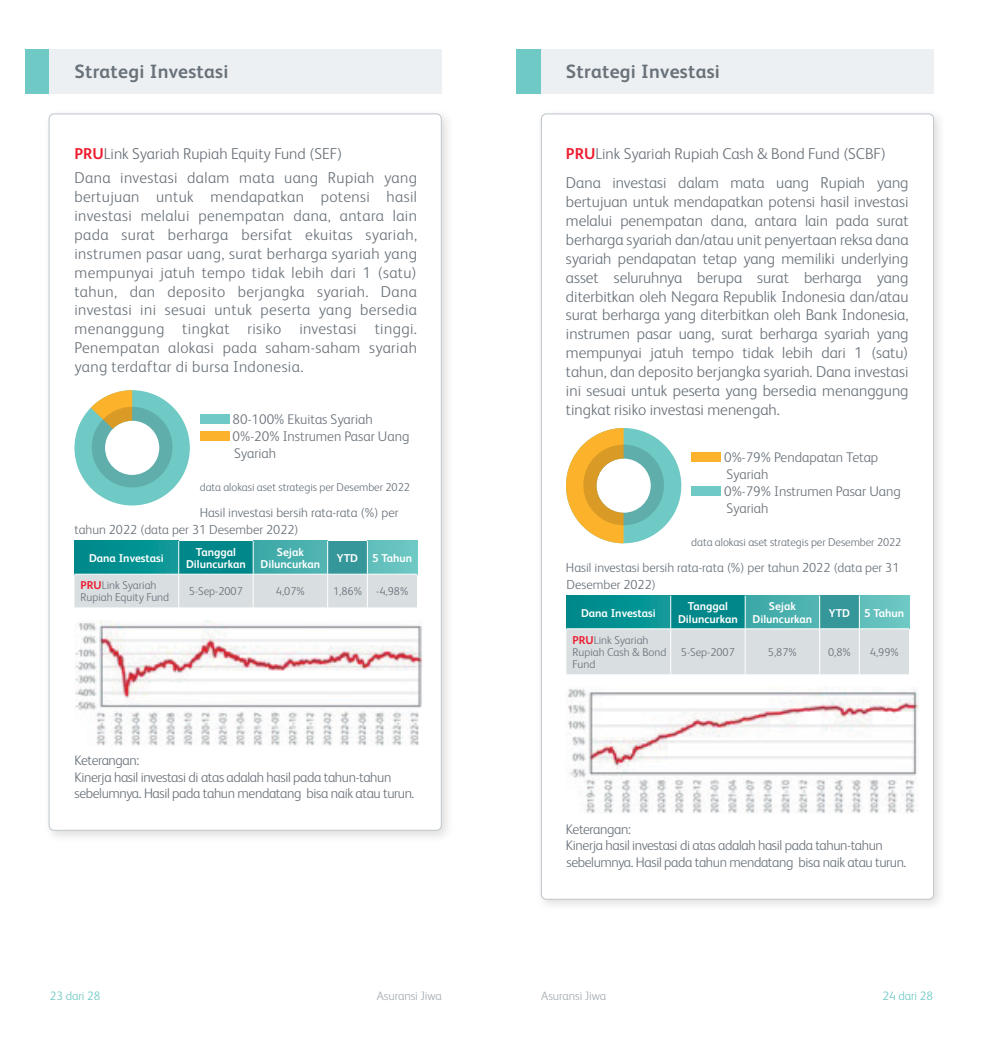
<style>
.page{position:relative;width:983px;height:1042px;background:#fff}
.page>*{position:absolute;margin:0;border:0;box-sizing:border-box;transform-origin:0 0}
.t1{font:700 19.25px "FS Albert Pro";letter-spacing:.015em;color:#69727a}
.t2{font:300 15.75px/18.9px "FS Albert Pro";color:#69727a}
.t3{font:300 14px/16.8px "FS Albert Pro";letter-spacing:-.025em;color:#69727a}
.t4{font:300 14px/16.8px "FS Albert Pro";color:#69727a}
.t5{font:300 13.12px/16.8px "FS Albert Pro";color:#69727a}
.t6{font:300 12.25px "FS Albert Pro";letter-spacing:-.005em;color:#a3acb2}
.t7{font:300 12.25px "FS Albert Pro";letter-spacing:-.005em;color:#6fc9c5}
.t8{font:300 11.38px/12.2px "FS Albert Pro";letter-spacing:-.005em;color:#69727a}
.t9{font:700 11.38px/12.2px "FS Albert Pro";color:#fff;text-align:center}
.s1{font-weight:700;color:#ed1b2d}
</style>
<div class="page">
<div style="left:25px;top:50px;width:25px;height:44px;background:#6fc9c5"></div>
<div style="left:50px;top:50px;width:391px;height:44px;background:#edf0f2"></div>
<div style="left:516px;top:50px;width:25px;height:44px;background:#6fc9c5"></div>
<div style="left:541px;top:50px;width:392px;height:44px;background:#edf0f2"></div>
<div style="left:43px;top:108px;width:411px;height:735px;background:#231f20;opacity:.15"></div>
<div style="left:49px;top:114px;width:392px;height:716px;background:#fff;border-radius:5px"></div>
<svg style="left:74px;top:390px;width:116px;height:115px"></svg>
<svg style="left:92px;top:407px;width:80px;height:80px"></svg>
<div style="left:200px;top:414px;width:29px;height:10px;background:#6fc9c5"></div>
<div style="left:200px;top:431px;width:29px;height:10px;background:#fcb32b"></div>
<div style="left:74px;top:541px;width:105px;height:33px;background:linear-gradient(to right,#008789,#0d9a9a)"></div>
<div style="left:179px;top:541px;width:74px;height:33px;background:#008789"></div>
<div style="left:253px;top:541px;width:74px;height:33px;background:#47aead"></div>
<div style="left:327px;top:541px;width:40px;height:33px;background:#35979a"></div>
<div style="left:367px;top:541px;width:50px;height:33px;background:#66c2be"></div>
<div style="left:74px;top:575px;width:343px;height:32px;background:#d9dee1"></div>
<hr style="left:178px;top:541px;width:1px;height:33px;background:#fff">
<hr style="left:253px;top:541px;width:1px;height:33px;background:#fff">
<hr style="left:327px;top:541px;width:1px;height:33px;background:#fff">
<hr style="left:367px;top:541px;width:1px;height:33px;background:#fff">
<hr style="left:178px;top:574px;width:1px;height:33px;background:#fff">
<hr style="left:253px;top:574px;width:1px;height:33px;background:#fff">
<hr style="left:327px;top:574px;width:1px;height:33px;background:#fff">
<hr style="left:367px;top:574px;width:1px;height:33px;background:#fff">
<img style="left:75px;top:620px;width:347px;height:126px">
<div style="left:535px;top:108px;width:411px;height:804px;background:#231f20;opacity:.15"></div>
<div style="left:541px;top:114px;width:392px;height:785px;background:#fff;border-radius:5px"></div>
<svg style="left:566px;top:428px;width:115px;height:115px"></svg>
<svg style="left:583px;top:445px;width:80px;height:80px"></svg>
<div style="left:691px;top:452px;width:29px;height:10px;background:#fcb32b"></div>
<div style="left:691px;top:486px;width:29px;height:10px;background:#6fc9c5"></div>
<div style="left:566px;top:595px;width:104px;height:34px;background:linear-gradient(to right,#008789,#0d9a9a)"></div>
<div style="left:670px;top:595px;width:75px;height:34px;background:#008789"></div>
<div style="left:745px;top:595px;width:74px;height:34px;background:#47aead"></div>
<div style="left:819px;top:595px;width:40px;height:34px;background:#35979a"></div>
<div style="left:859px;top:595px;width:49px;height:34px;background:#66c2be"></div>
<div style="left:566px;top:629px;width:342px;height:45px;background:#d9dee1"></div>
<hr style="left:670px;top:595px;width:1px;height:33px;background:#fff">
<hr style="left:744px;top:595px;width:1px;height:33px;background:#fff">
<hr style="left:819px;top:595px;width:1px;height:33px;background:#fff">
<hr style="left:858px;top:595px;width:1px;height:33px;background:#fff">
<hr style="left:566px;top:628px;width:104px;height:1px;background:#fff">
<hr style="left:670px;top:628px;width:75px;height:1px;background:#fff">
<hr style="left:670px;top:629px;width:1px;height:45px;background:#fff">
<hr style="left:745px;top:628px;width:74px;height:1px;background:#fff">
<hr style="left:744px;top:629px;width:1px;height:45px;background:#fff">
<hr style="left:819px;top:628px;width:40px;height:1px;background:#fff">
<hr style="left:819px;top:629px;width:1px;height:45px;background:#fff">
<hr style="left:859px;top:628px;width:49px;height:1px;background:#fff">
<hr style="left:858px;top:629px;width:1px;height:45px;background:#fff">
<img style="left:567px;top:687px;width:351px;height:127px">
<p class="t1" style="left:74px;top:57px;width:155px">Strategi Investasi</p>
<p class="t1" style="left:566px;top:57px;width:155px">Strategi Investasi</p>
<p class="t2" style="left:74px;top:141px;width:344px;line-height:23.8px"><span class="s1">PRU</span>Link Syariah Rupiah Equity Fund (SEF)<br>Dana investasi dalam mata uang Rupiah yang</p>
<p class="t2" style="left:74px;top:186px;width:344px;text-align:justify">bertujuan untuk mendapatkan potensi hasil investasi melalui penempatan dana, antara lain pada surat berharga bersifat ekuitas syariah, instrumen pasar uang, surat berharga syariah yang mempunyai jatuh tempo tidak lebih dari 1 (satu) tahun, dan deposito berjangka syariah. Dana investasi ini sesuai untuk peserta yang bersedia menanggung tingkat risiko investasi tinggi.<br>Penempatan alokasi pada saham-saham syariah yang terdaftar di bursa Indonesia.</p>
<p class="t4" style="left:232px;top:410px;width:178px">80-100% Ekuitas Syariah<br>0%-20% Instrumen Pasar Uang<br>Syariah</p>
<p class="t8" style="left:200px;top:481px;width:212px">data alokasi aset strategis per Desember 2022</p>
<p class="t5" style="left:74px;top:503px;width:325px;text-indent:125px">Hasil investasi bersih rata-rata (%) per tahun 2022 (data per 31 Desember 2022)</p>
<p class="t9" style="left:89px;top:551px;width:76px">Dana Investasi</p>
<p class="t9" style="left:186px;top:545px;width:61px">Tanggal<br>Diluncurkan</p>
<p class="t9" style="left:260px;top:545px;width:61px">Sejak<br>Diluncurkan</p>
<p class="t9" style="left:337px;top:551px;width:77px">YTD 5 Tahun</p>
<p class="t8" style="left:81px;top:578px;width:90px"><span class="s1">PRU</span>Link Syariah<br>Rupiah Equity Fund</p>
<p class="t8" style="left:189px;top:584px;width:55px">5-Sep-2007</p>
<p class="t8" style="left:276px;top:584px;width:30px">4,07%</p>
<p class="t8" style="left:333px;top:584px;width:30px">1,86%</p>
<p class="t8" style="left:376px;top:584px;width:33px">-4,98%</p>
<p class="t3" style="left:74px;top:750px;width:341px">Keterangan:<br>Kinerja hasil investasi di atas adalah hasil pada tahun-tahun sebelumnya. Hasil pada tahun mendatang bisa naik atau turun.</p>
<p class="t2" style="left:566px;top:138px;width:344px;line-height:28.9px"><span class="s1">PRU</span>Link Syariah Rupiah Cash &amp; Bond Fund (SCBF)<br>Dana investasi dalam mata uang Rupiah yang</p>
<p class="t2" style="left:566px;top:191px;width:344px;text-align:justify">bertujuan untuk mendapatkan potensi hasil investasi melalui penempatan dana, antara lain pada surat berharga syariah dan/atau unit penyertaan reksa dana syariah pendapatan tetap yang memiliki underlying asset seluruhnya berupa surat berharga yang diterbitkan oleh Negara Republik Indonesia dan/atau surat berharga yang diterbitkan oleh Bank Indonesia, instrumen pasar uang, surat berharga syariah yang mempunyai jatuh tempo tidak lebih dari 1 (satu) tahun, dan deposito berjangka syariah. Dana investasi ini sesuai untuk peserta yang bersedia menanggung tingkat risiko investasi menengah.</p>
<p class="t4" style="left:724px;top:448px;width:178px">0%-79% Pendapatan Tetap<br>Syariah<br>0%-79% Instrumen Pasar Uang<br>Syariah</p>
<p class="t8" style="left:691px;top:535px;width:212px">data alokasi aset strategis per Desember 2022</p>
<p class="t5" style="left:566px;top:558px;width:335px">Hasil investasi bersih rata-rata (%) per tahun 2022 (data per 31<br>Desember 2022)</p>
<p class="t9" style="left:581px;top:606px;width:76px">Dana Investasi</p>
<p class="t9" style="left:678px;top:600px;width:61px">Tanggal<br>Diluncurkan</p>
<p class="t9" style="left:752px;top:600px;width:61px">Sejak<br>Diluncurkan</p>
<p class="t9" style="left:828px;top:606px;width:77px">YTD 5 Tahun</p>
<p class="t8" style="left:572px;top:633px;width:95px"><span class="s1">PRU</span>Link Syariah<br>Rupiah Cash &amp; Bond<br>Fund</p>
<p class="t8" style="left:680px;top:645px;width:55px">5-Sep-2007</p>
<p class="t8" style="left:767px;top:645px;width:30px">5,87%</p>
<p class="t8" style="left:827px;top:645px;width:24px">0,8%</p>
<p class="t8" style="left:869px;top:645px;width:30px">4,99%</p>
<p class="t3" style="left:566px;top:819px;width:342px">Keterangan:<br>Kinerja hasil investasi di atas adalah hasil pada tahun-tahun sebelumnya. Hasil pada tahun mendatang bisa naik atau turun.</p>
<p class="t7" style="left:50px;top:987px;width:52px">23 dari 28</p>
<p class="t6" style="left:377px;top:987px;width:66px">Asuransi Jiwa</p>
<p class="t6" style="left:541px;top:987px;width:66px">Asuransi Jiwa</p>
<p class="t7" style="left:882px;top:987px;width:52px">24 dari 28</p>
</div>
